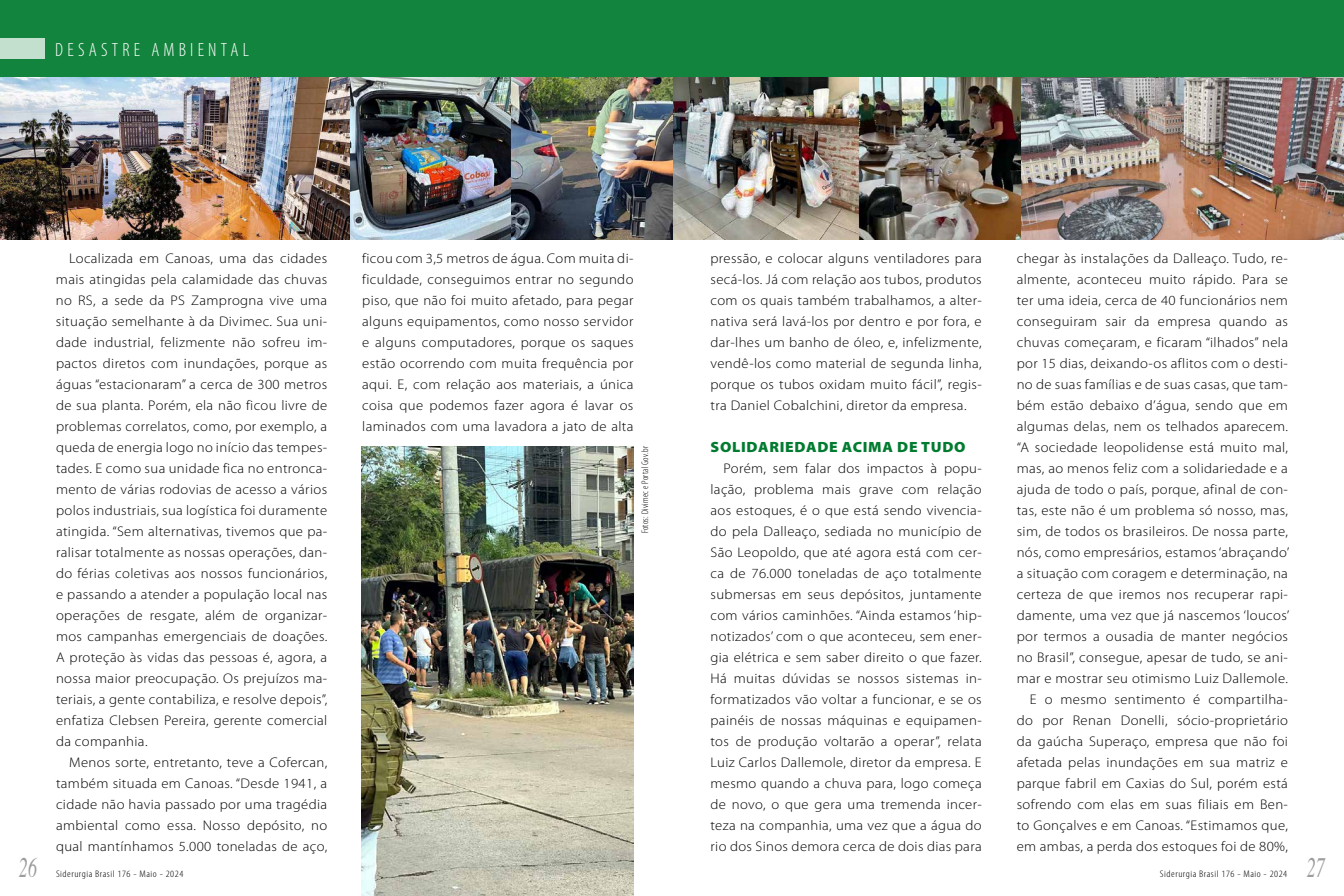
<style>
.page{position:relative;width:1344px;height:896px;background:#fff}
.page>*{position:absolute;margin:0;border:0;box-sizing:border-box;transform-origin:0 0}
.t1{font:italic 28px "Times";color:#9d9d9c;scale:.65 1}
.t2{font:300 condensed 19.25px "Myriad Pro";letter-spacing:.22em;color:#fff}
.t3{font:900 14.88px "Myriad Pro";letter-spacing:.045em;color:#007b2f;scale:1.05 1}
.t4{font:300 14px/21px "Myriad Pro";letter-spacing:.025em;color:#000;text-align:justify;scale:1.05 1}
.t5{font:300 condensed 9.62px "Myriad Pro";letter-spacing:.05em;color:#000;scale:1.15 1}
.t6{font:300 condensed 9.62px "Myriad Pro";letter-spacing:.025em;color:#000}
</style>
<div class="page">
<div style="left:0;top:0;width:1344px;height:238px;background:#12843d"></div>
<div style="left:0;top:38px;width:45px;height:21px;background:#c3dfcd"></div>
<img style="left:349px;top:78px;width:995px;height:162px">
<img style="left:361px;top:446px;width:273px;height:450px">
<img style="left:0;top:77px;width:349px;height:163px">
<img style="left:1022px;top:79px;width:322px;height:161px">
<h2 class="t2" style="left:55px;top:39px;width:195px">DESASTRE AMBIENTAL</h2>
<p class="t4" style="left:56px;top:249px;width:260px;text-indent:13px">Localizada em Canoas, uma das cidades mais atingidas pela calamidade das chuvas no RS, a sede da PS Zamprogna vive uma situação semelhante à da Divimec. Sua uni&shy;dade industrial, felizmente não sofreu im&shy;pactos diretos com inundações, porque as águas “estacionaram” a cerca de 300 metros de sua planta. Porém, ela não ficou livre de problemas correlatos, como, por exemplo, a queda de energia logo no início das tempes&shy;tades. E como sua unidade fica no entronca&shy;mento de várias rodovias de acesso a vários polos industriais, sua logística foi duramente atingida. “Sem alternativas, tivemos que pa&shy;ralisar totalmente as nossas operações, dan&shy;do férias coletivas aos nossos funcionários, e passando a atender a população local nas operações de resgate, além de organizar&shy;mos campanhas emergenciais de doações.<br>A proteção às vidas das pessoas é, agora, a nossa maior preocupação. Os prejuízos ma&shy;teriais, a gente contabiliza, e resolve depois”, enfatiza Clebsen Pereira, gerente comercial da companhia.</p>
<p class="t4" style="left:56px;top:753px;width:260px;text-indent:13px">Menos sorte, entretanto, teve a Cofercan, também situada em Canoas. “Desde 1941, a cidade não havia passado por uma tragédia ambiental como essa. Nosso depósito, no qual mantínhamos 5.000 toneladas de aço,</p>
<p class="t4" style="left:362px;top:249px;width:260px">ficou com 3,5 metros de água. Com muita di&shy;ficuldade, conseguimos entrar no segundo piso, que não foi muito afetado, para pegar alguns equipamentos, como nosso servidor e alguns computadores, porque os saques estão ocorrendo com muita frequência por aqui. E, com relação aos materiais, a única coisa que podemos fazer agora é lavar os laminados com uma lavadora a jato de alta</p>
<p class="t4" style="left:710px;top:249px;width:260px">pressão, e colocar alguns ventiladores para secá-los. Já com relação aos tubos, produtos com os quais também trabalhamos, a alter&shy;nativa será lavá-los por dentro e por fora, e dar-lhes um banho de óleo, e, infelizmente, vendê-los como material de segunda linha, porque os tubos oxidam muito fácil”, regis&shy;tra Daniel Cobalchini, diretor da empresa.</p>
<p class="t3" style="left:711px;top:439px;width:244px">SOLIDARIEDADE ACIMA DE TUDO</p>
<p class="t4" style="left:710px;top:459px;width:260px;text-indent:13px">Porém, sem falar dos impactos à popu&shy;lação, problema mais grave com relação aos estoques, é o que está sendo vivencia&shy;do pela Dalleaço, sediada no município de São Leopoldo, que até agora está com cer&shy;ca de 76.000 toneladas de aço totalmente submersas em seus depósitos, juntamente com vários caminhões. “Ainda estamos ‘hip&shy;notizados’ com o que aconteceu, sem ener&shy;gia elétrica e sem saber direito o que fazer.<br>Há muitas dúvidas se nossos sistemas in&shy;formatizados vão voltar a funcionar, e se os painéis de nossas máquinas e equipamen&shy;tos de produção voltarão a operar”, relata Luiz Carlos Dallemole, diretor da empresa. E mesmo quando a chuva para, logo começa de novo, o que gera uma tremenda incer&shy;teza na companhia, uma vez que a água do rio dos Sinos demora cerca de dois dias para</p>
<p class="t6" style="left:640px;top:533px;width:89px;rotate:-90deg">Fotos: Divimec e Portal Gov.br</p>
<p class="t4" style="left:1017px;top:249px;width:261px;text-align:right">chegar às instalações da Dalleaço. Tudo, re&shy;almente, aconteceu muito rápido. Para se ter uma ideia, cerca de 40 funcionários nem conseguiram sair da empresa quando as chuvas começaram, e ficaram “ilhados” nela por 15 dias, deixando-os aflitos com o desti&shy;no de suas famílias e de suas casas, que tam&shy;bém estão debaixo d’água, sendo que em algumas delas, nem os telhados aparecem. “A sociedade leopolidense está muito mal, mas, ao menos feliz com a solidariedade e a ajuda de todo o país, porque, afinal de con&shy;tas, este não é um problema só nosso, mas, sim, de todos os brasileiros. De nossa parte, nós, como empresários, estamos ‘abraçando’ a situação com coragem e determinação, na certeza de que iremos nos recuperar rapi&shy;damente, uma vez que já nascemos ‘loucos’ por termos a ousadia de manter negócios no Brasil”, consegue, apesar de tudo, se ani&shy;mar e mostrar seu otimismo Luiz Dallemole.<br>E o mesmo sentimento é compartilha&shy;do por Renan Donelli, sócio-proprietário da gaúcha Superaço, empresa que não foi afetada pelas inundações em sua matriz e parque fabril em Caxias do Sul, porém está sofrendo com elas em suas filiais em Ben&shy;to Gonçalves e em Canoas. “Estimamos que, em ambas, a perda dos estoques foi de 80%,</p>
<h1 class="t1" style="left:19px;top:844px;width:29px">26</h1>
<h1 class="t1" style="left:1307px;top:844px;width:30px">27</h1>
<p class="t5" style="left:56px;top:869px;width:112px">Siderurgia Brasil 176 - Maio - 2024</p>
<p class="t5" style="left:1160px;top:869px;width:112px">Siderurgia Brasil 176 - Maio - 2024</p>
</div>
